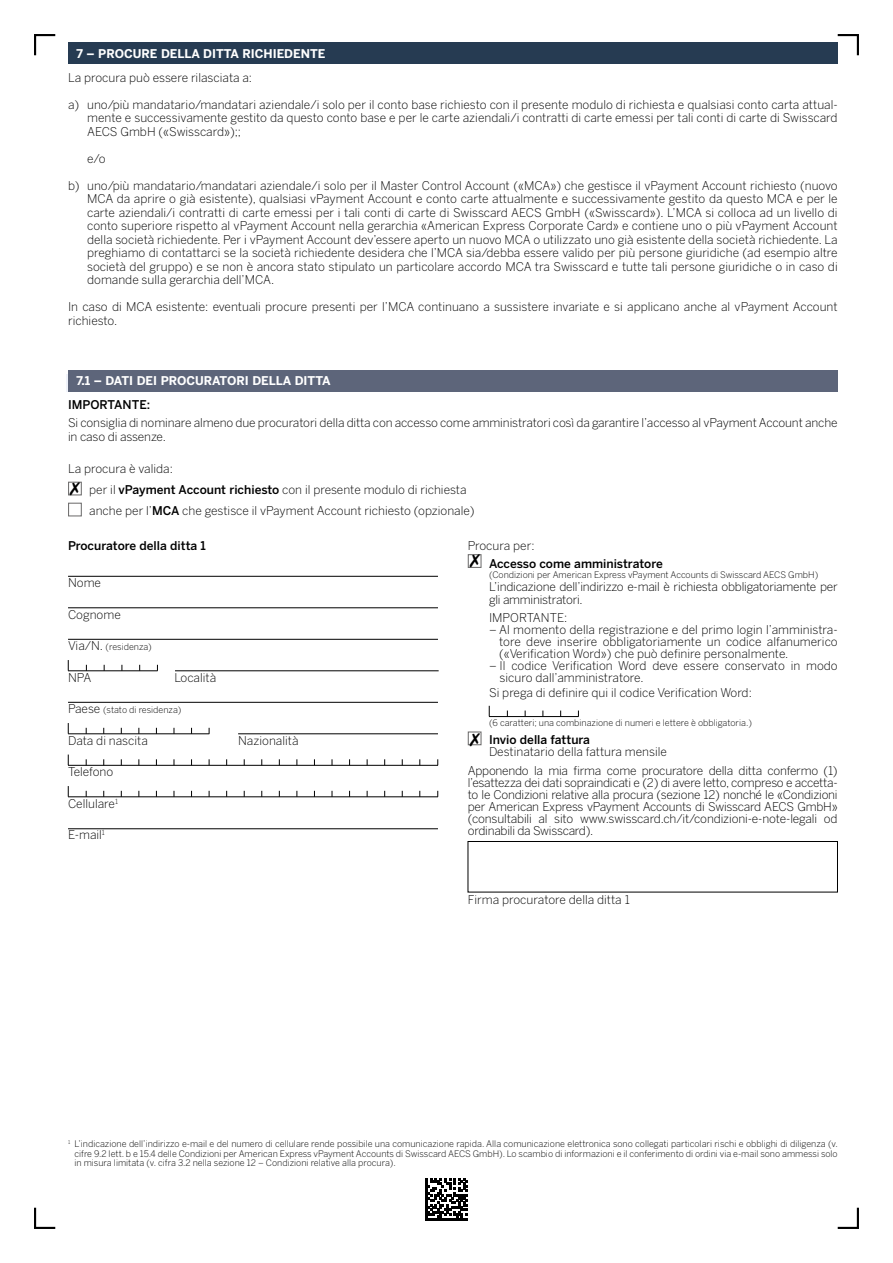
<style>
.page{position:relative;width:893px;height:1263px;background:#fff}
.page>*{position:absolute;margin:0;border:0;box-sizing:border-box;transform-origin:0 0}
.t1{font:300 12px/13.5px "Benton Sans";letter-spacing:-.01em;color:#000}
.t2{font:500 12px "Benton Sans";color:#000}
.t3{font:700 12px "Benton Sans";color:#fff}
.t4{font:300 9px/9.8px "Benton Sans";color:#000;text-align:justify}
.s1{font-weight:500}
.s2{font-size:12px}
</style>
<div class="page">
<svg style="left:34px;top:34px;width:22px;height:22px"></svg>
<svg style="left:837px;top:1207px;width:22px;height:22px"></svg>
<svg style="left:34px;top:1207px;width:22px;height:22px"></svg>
<svg style="left:836px;top:34px;width:23px;height:22px"></svg>
<div style="left:68px;top:43px;width:770px;height:21px;background:#263b52"></div>
<div style="left:68px;top:370px;width:770px;height:21px;background:#5d657a"></div>
<svg style="left:68px;top:482px;width:14px;height:13px"></svg>
<div style="left:68px;top:503px;width:14px;height:13px;background:#fff;border:1px solid #706f6f"></div>
<hr style="left:68px;top:576px;width:370px;height:1px;background:#000">
<hr style="left:68px;top:607px;width:370px;height:1px;background:#000">
<hr style="left:68px;top:639px;width:370px;height:1px;background:#000">
<hr style="left:68px;top:670px;width:90px;height:1px;background:#000">
<hr style="left:175px;top:670px;width:264px;height:1px;background:#000">
<hr style="left:68px;top:702px;width:370px;height:1px;background:#000">
<hr style="left:68px;top:733px;width:141px;height:1px;background:#000">
<hr style="left:238px;top:733px;width:200px;height:1px;background:#000">
<hr style="left:68px;top:765px;width:370px;height:1px;background:#000">
<hr style="left:68px;top:796px;width:370px;height:1px;background:#000">
<hr style="left:68px;top:828px;width:370px;height:1px;background:#000">
<svg style="left:468px;top:554px;width:14px;height:14px"></svg>
<hr style="left:489px;top:716px;width:90px;height:1px;background:#000">
<svg style="left:468px;top:731px;width:14px;height:14px"></svg>
<div style="left:468px;top:841px;width:370px;height:51px;border:1px solid #000"></div>
<svg style="left:425px;top:1178px;width:43px;height:42px"></svg>
<svg style="left:70px;top:482px;width:10px;height:13px"></svg>
<svg style="left:470px;top:733px;width:10px;height:13px"></svg>
<svg style="left:470px;top:554px;width:10px;height:14px"></svg>
<p class="t3" style="left:77px;top:46px;width:250px">7 – PROCURE DELLA DITTA RICHIEDENTE</p>
<p class="t1" style="left:68px;top:70px;width:186px">La procura può essere rilasciata a:</p>
<p class="t1" style="left:87px;top:97px;width:752px;text-align:justify;text-indent:-19px">a) uno/più mandatario/mandatari aziendale/i solo per il conto base richiesto con il presente modulo di richiesta e qualsiasi conto carta attual&shy;mente e successivamente gestito da questo conto base e per le carte aziendali/i contratti di carte emessi per tali conti di carte di Swisscard AECS GmbH («Swisscard»);;</p>
<p class="t1" style="left:87px;top:151px;width:20px">e/o</p>
<p class="t1" style="left:87px;top:178px;width:752px;text-align:justify;text-indent:-19px">b) uno/più mandatario/mandatari aziendale/i solo per il Master Control Account («MCA») che gestisce il vPayment Account richiesto (nuovo MCA da aprire o già esistente), qualsiasi vPayment Account e conto carte attualmente e successivamente gestito da questo MCA e per le carte aziendali/i contratti di carte emessi per i tali conti di carte di Swisscard AECS GmbH («Swisscard»). L’MCA si colloca ad un livello di conto superiore rispetto al vPayment Account nella gerarchia «American Express Corporate Card» e contiene uno o più vPayment Account della società richiedente. Per i vPayment Account dev’essere aperto un nuovo MCA o utilizzato uno già esistente della società richiedente. La preghiamo di contattarci se la società richiedente desidera che l’MCA sia/debba essere valido per più persone giuridiche (ad esempio altre società del gruppo) e se non è ancora stato stipulato un particolare accordo MCA tra Swisscard e tutte tali persone giuridiche o in caso di domande sulla gerarchia dell’MCA.</p>
<p class="t1" style="left:68px;top:300px;width:771px">In caso di MCA esistente: eventuali procure presenti per l’MCA continuano a sussistere invariate e si applicano anche al vPayment Account richiesto.</p>
<p class="t3" style="left:77px;top:374px;width:256px">7.1 – DATI DEI PROCURATORI DELLA DITTA</p>
<p class="t2" style="left:68px;top:398px;width:84px">IMPORTANTE:</p>
<p class="t1" style="left:68px;top:416px;width:771px">Si consiglia di nominare almeno due procuratori della ditta con accesso come amministratori così da garantire l’accesso al vPayment Account anche in caso di assenze.</p>
<p class="t1" style="left:89px;top:458px;width:387px;line-height:21px;text-indent:-21px">La procura è valida:<br>per il <span class="s1">vPayment Account richiesto</span> con il presente modulo di richiesta anche per l’<span class="s1">MCA</span> che gestisce il vPayment Account richiesto (opzionale)</p>
<p class="t2" style="left:68px;top:538px;width:139px">Procuratore della ditta 1</p>
<p class="t1" style="left:68px;top:576px;width:35px">Nome</p>
<p class="t1" style="left:68px;top:607px;width:54px">Cognome</p>
<p class="t4" style="left:68px;top:642px;width:85px"><span class="s2">Via/N.</span> (residenza)</p>
<p class="t1" style="left:68px;top:670px;width:25px">NPA</p>
<p class="t1" style="left:174px;top:670px;width:43px">Località</p>
<p class="t4" style="left:68px;top:705px;width:115px"><span class="s2">Paese</span> (stato di residenza)</p>
<p class="t1" style="left:68px;top:733px;width:81px">Data di nascita</p>
<p class="t1" style="left:238px;top:733px;width:62px">Nazionalità</p>
<p class="t1" style="left:68px;top:765px;width:47px">Telefono</p>
<p class="t1" style="left:68px;top:796px;width:51px">Cellulare<sup>1</sup></p>
<p class="t1" style="left:68px;top:828px;width:38px">E-mail<sup>1</sup></p>
<p class="t1" style="left:468px;top:538px;width:68px">Procura per:</p>
<p class="t2" style="left:489px;top:556px;width:175px">Accesso come amministratore</p>
<p class="t4" style="left:489px;top:570px;width:331px">(Condizioni per American Express vPayment Accounts di Swisscard AECS GmbH)</p>
<p class="t1" style="left:489px;top:580px;width:350px;line-height:12.8px">L’indicazione dell’indirizzo e-mail è richiesta obbligatoriamente per gli amministratori.</p>
<p class="t1" style="left:489px;top:610px;width:80px">IMPORTANTE:</p>
<p class="t1" style="left:499px;top:624px;width:340px;line-height:12px;text-align:justify;text-indent:-10px">– Al momento della registrazione e del primo login l’amministra&shy;tore deve inserire obbligatoriamente un codice alfanumerico («Verification Word») che può definire personalmente.</p>
<p class="t1" style="left:500px;top:660px;width:340px;line-height:12px;text-indent:-11px">– Il codice Verification Word deve essere conservato in modo sicuro dall’amministratore.</p>
<p class="t1" style="left:489px;top:686px;width:264px">Si prega di definire qui il codice Verification Word:</p>
<p class="t4" style="left:489px;top:717px;width:264px">(6 caratteri; una combinazione di numeri e lettere è obbligatoria.)</p>
<p class="t2" style="left:489px;top:732px;width:103px">Invio della fattura</p>
<p class="t1" style="left:468px;top:741px;width:371px;line-height:19.5px;text-indent:21px">Destinatario della fattura mensile<br>Apponendo la mia firma come procuratore della ditta confermo (1)</p>
<p class="t1" style="left:468px;top:777px;width:371px;line-height:12px;text-align:justify">l’esattezza dei dati sopraindicati e (2) di avere letto, compreso e accetta&shy;to le Condizioni relative alla procura (sezione 12) nonché le «Condizioni per American Express vPayment Accounts di Swisscard AECS GmbH» (consultabili al sito www.swisscard.ch/it/condizioni-e-note-legali od ordinabili da Swisscard).</p>
<p class="t1" style="left:468px;top:893px;width:164px">Firma procuratore della ditta 1</p>
<p class="t4" style="left:74px;top:1138px;width:765px;text-indent:-6px"><sup>1</sup> L’indicazione dell’indirizzo e-mail e del numero di cellulare rende possibile una comunicazione rapida. Alla comunicazione elettronica sono collegati particolari rischi e obblighi di diligenza (v. cifre 9.2 lett. b e 15.4 delle Condizioni per American Express vPayment Accounts di Swisscard AECS GmbH). Lo scambio di informazioni e il conferimento di ordini via e-mail sono ammessi solo in misura limitata (v. cifra 3.2 nella sezione 12 – Condizioni relative alla procura).</p>
</div>
